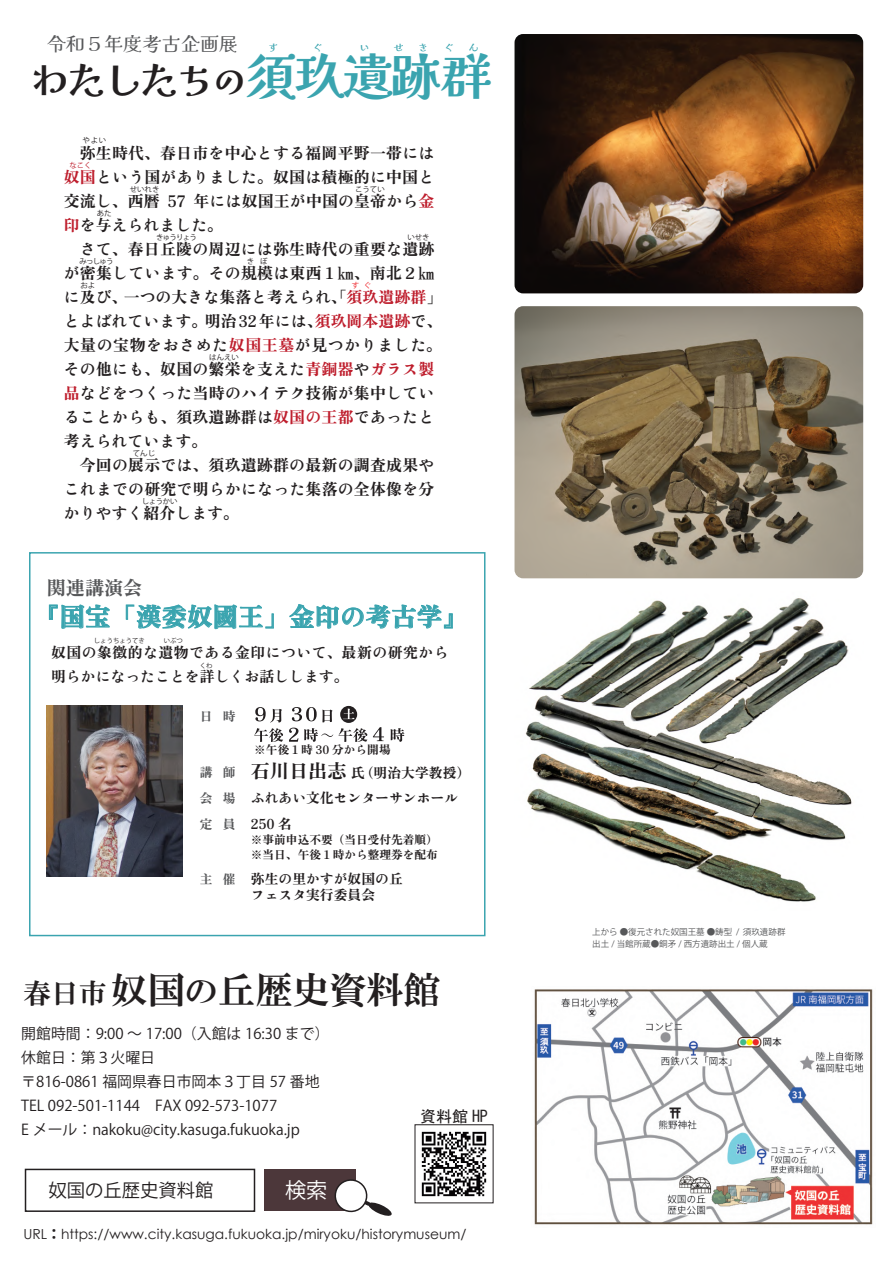
<style>
.page{position:relative;width:893px;height:1263px;background:#fff}
.page>*{position:absolute;margin:0;border:0;box-sizing:border-box;transform-origin:0 0}
.t1{font:700 49.95px "Kaisei Decol";letter-spacing:-.035em;color:#3aa4af}
.t2{font:700 40.35px "Kaisei Decol";letter-spacing:-.1em;color:#231f20}
.t3{font:37.2px "HG Mincho E";color:#231f20}
.t4{font:27.6px "HG Mincho E";color:#231f20}
.t5{font:25.5px "Zen Antique Soft";color:#3aa4af}
.t6{font:21.15px "Koz Go Pr 6 N";color:#fff}
.t7{font:19.2px "Kaisei Decol";color:#57585a}
.t8{font:19.2px "Zen Antique Soft";color:#57585a}
.t9{font:18.3px "Koz Go Pr 6 N";color:#231f20}
.t10{font:15.9px/24px "Zen Antique Soft";letter-spacing:.01em;color:#231f20}
.t11{font:15.9px "MS Gothic";color:#231f20}
.t12{font:14.85px/24.2px "Koz Go Pr 6 N";color:#231f20}
.t13{font:14.85px/24px "Zen Antique Soft";letter-spacing:.03em;color:#231f20}
.t14{font:13.8px "Century Gothic";color:#231f20}
.t15{font:13.8px/25.5px "Zen Antique Soft";color:#231f20}
.t16{font:12.75px/25.8px "Zen Antique Soft";color:#57585a;text-align:justify}
.t17{font:11.7px/15px "Zen Antique Soft";color:#231f20}
.t18{font:700 9.75px "Kaisei Decol";color:#3aa4af}
.t19{font:8.55px/12px "Koz Go Pr 6 N";color:#57585a}
.t20{font:7.5px "Koz Go Pr 6 N";color:#231f20}
.t21{font:7.5px "Koz Go Pr 6 N";color:#be1d2c}
.t22{font:7.5px "Koz Go Pr 6 N";color:#ee1d23}
.t23{font:6.45px "Koz Go Pr 6 N";color:#231f20}
.s1{font-size:37.2px}
.s2{color:#be1d2c}
.s3{font-size:19.2px}
.s4{font-size:33px}
.s5{font-family:"HG Mincho E"}
</style>
<div class="page">
<div style="left:264px;top:1169px;width:92px;height:42px;background:#4c373a"></div>
<div style="left:25px;top:1169px;width:230px;height:43px;background:#fff;border:2px solid #231f20"></div>
<svg style="left:334px;top:1179px;width:58px;height:37px"></svg>
<div style="left:415px;top:1124px;width:78px;height:79px;border:1px solid #231f20"></div>
<img style="left:416px;top:1126px;width:76px;height:75px">
<img style="left:534px;top:989px;width:339px;height:236px">
<svg style="left:49px;top:604px;width:61px;height:25px"></svg>
<svg style="left:126px;top:604px;width:148px;height:26px"></svg>
<svg style="left:289px;top:604px;width:164px;height:25px"></svg>
<img style="left:47px;top:706px;width:136px;height:170px">
<svg style="left:255px;top:707px;width:27px;height:15px"></svg>
<svg style="left:254px;top:728px;width:29px;height:14px"></svg>
<svg style="left:289px;top:728px;width:9px;height:14px"></svg>
<svg style="left:304px;top:728px;width:29px;height:14px"></svg>
<svg style="left:339px;top:728px;width:28px;height:14px"></svg>
<svg style="left:373px;top:727px;width:11px;height:14px"></svg>
<svg style="left:391px;top:728px;width:13px;height:14px"></svg>
<svg style="left:340px;top:706px;width:17px;height:17px"></svg>
<svg style="left:343px;top:709px;width:12px;height:10px"></svg>
<svg style="left:292px;top:707px;width:40px;height:15px"></svg>
<img style="left:514px;top:34px;width:349px;height:259px">
<img style="left:514px;top:306px;width:349px;height:272px">
<img style="left:525px;top:598px;width:327px;height:304px">
<p class="t7" style="left:47px;top:33px;width:193px">令和５年度考古企画展</p>
<p class="t18" style="left:268px;top:42px;width:11px">す</p>
<p class="t18" style="left:360px;top:42px;width:11px">い</p>
<p class="t18" style="left:394px;top:42px;width:11px">せ</p>
<p class="t18" style="left:418px;top:42px;width:11px">き</p>
<p class="t18" style="left:313px;top:42px;width:11px">ぐ</p>
<p class="t18" style="left:444px;top:42px;width:11px">ぐ</p>
<p class="t18" style="left:469px;top:42px;width:11px">ん</p>
<h1 class="t1" style="left:247px;top:48px;width:246px">須玖遺跡群</h1>
<h2 class="t2" style="left:30px;top:57px;width:220px">わたしたち<span class="s1">の</span></h2>
<p class="t20" style="left:83px;top:136px;width:25px">やよい</p>
<p class="t21" style="left:69px;top:161px;width:24px">なこく</p>
<p class="t10" style="left:64px;top:141px;width:380px">　弥生時代、春日市を中心とする福岡平野一帯には<span class="s2">奴国</span>という国がありました。奴国は積極的に中国と交流し、西暦 57 年には奴国王が中国の皇帝から<span class="s2">金印</span>を与えられました。<br>　さて、春日丘陵の周辺には弥生時代の重要な遺跡が密集しています。その規模は東西１㎞、南北２㎞に及び、一つの大きな集落と考えられ、「<span class="s2">須玖遺跡群</span>」とよばれています。明治 32年には、<span class="s2">須玖岡本遺跡</span>で、大量の宝物をおさめた<span class="s2">奴国王墓</span>が見つかりました。その他にも、奴国の繁栄を支えた<span class="s2">青銅器</span>や<span class="s2">ガラス製品</span>などをつくった当時のハイテク技術が集中していることからも、須玖遺跡群は<span class="s2">奴国の王都</span>であったと考えられています。<br>　今回の展示では、須玖遺跡群の最新の調査成果やこれまでの研究で明らかになった集落の全体像を分かりやすく紹介します。</p>
<p class="t20" style="left:130px;top:185px;width:31px">せいれき</p>
<p class="t20" style="left:355px;top:185px;width:31px">こうてい</p>
<p class="t20" style="left:97px;top:209px;width:16px">あた</p>
<p class="t20" style="left:156px;top:233px;width:42px">きゅうりょう</p>
<p class="t20" style="left:407px;top:233px;width:24px">いせき</p>
<p class="t20" style="left:247px;top:257px;width:22px">き　ぼ</p>
<p class="t20" style="left:79px;top:257px;width:36px">みっしゅう</p>
<p class="t22" style="left:352px;top:281px;width:21px">す ぐ</p>
<p class="t20" style="left:80px;top:281px;width:16px">およ</p>
<p class="t20" style="left:209px;top:352px;width:31px">はんえい</p>
<p class="t20" style="left:133px;top:449px;width:24px">てんじ</p>
<p class="t20" style="left:142px;top:497px;width:37px">しょうかい</p>
<p class="t8" style="left:47px;top:577px;width:97px">関連講演会</p>
<h3 class="t5" style="left:34px;top:602px;width:435px">『国宝「漢委奴國王」金印の考古学』</h3>
<p class="t23" style="left:94px;top:637px;width:53px">しょうちょうてき</p>
<p class="t23" style="left:164px;top:637px;width:21px">いぶつ</p>
<p class="t13" style="left:51px;top:641px;width:399px">奴国の象徴的な遺物である金印について、最新の研究から明らかになったことを詳しくお話しします。</p>
<p class="t23" style="left:200px;top:662px;width:14px">くわ</p>
<p class="t16" style="left:200px;top:704px;width:37px">日　時</p>
<p class="t16" style="left:200px;top:760px;width:37px">講　師会　場定　員</p>
<p class="t16" style="left:200px;top:867px;width:37px">主　催</p>
<p class="t17" style="left:254px;top:743px;width:138px">※午後１時 30 分から開場</p>
<p class="t15" style="left:251px;top:760px;width:221px"><span class="s3">石川日出志</span>氏（明治大学教授）</p>
<p class="t15" style="left:251px;top:786px;width:209px">ふれあい文化センターサンホール<br>250 名</p>
<p class="t17" style="left:251px;top:832px;width:189px">※事前申込不要（当日受付先着順）※当日、午後１時から整理券を配布</p>
<p class="t15" style="left:251px;top:871px;width:154px;line-height:16.5px">弥生の里かすが奴国の丘フェスタ実行委員会</p>
<h3 class="t3" style="left:111px;top:971px;width:332px">奴国<span class="s4">の</span>丘歴史資料館</h3>
<h3 class="t4" style="left:23px;top:979px;width:84px">春日市</h3>
<p class="t12" style="left:21px;top:1022px;width:310px">開館時間：9:00 ～ 17:00（入館は 16:30 まで）休館日：第３火曜日<br>〒816-0861 福岡県春日市岡本３丁目 57 番地<br>TEL 092-501-1144　FAX 092-573-1077<br>E メール：nakoku@city.kasuga.fukuoka.jp</p>
<p class="t11" style="left:420px;top:1108px;width:69px">資料館 HP</p>
<p class="t9" style="left:49px;top:1180px;width:167px">奴国の丘歴史資料館</p>
<h3 class="t6" style="left:285px;top:1178px;width:44px">検索</h3>
<p class="t14" style="left:23px;top:1224px;width:445px">URL<span class="s5">：</span>https://www.city.kasuga.fukuoka.jp/miryoku/historymuseum/</p>
<p class="t19" style="left:592px;top:926px;width:195px">上から ●復元された奴国王墓 ●鋳型 / 須玖遺跡群出土 / 当館所蔵●銅矛 / 西方遺跡出土 / 個人蔵</p>
</div>
